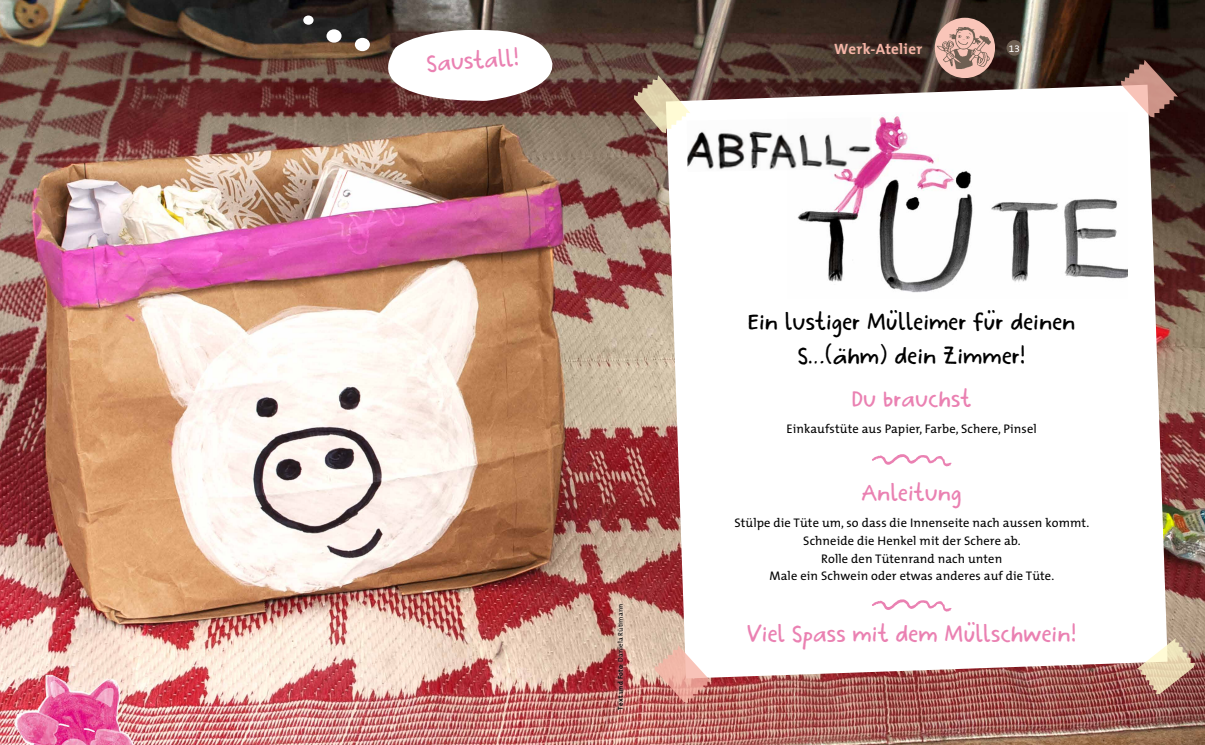
<style>
.page{position:relative;width:1205px;height:745px;background:#fff}
.page>*{position:absolute;margin:0;border:0;box-sizing:border-box;transform-origin:0 0}
.t1{font:700 27.5px "Vera";letter-spacing:.005em;color:#ea81b2}
.t2{font:700 27.5px/33.8px "Vera";letter-spacing:.005em;color:#000;text-align:center}
.t3{font:700 15px "The Mix";letter-spacing:.02em;color:#f7b5a7}
.t4{font:12.5px/17.8px "The Mix";letter-spacing:.01em;color:#000;text-align:center}
.t5{font:10px "The Serif B W5 Plain";color:#fff}
.t6{font:6.88px "The Mix";letter-spacing:.02em;color:#000}
.s1{font-weight:700}
</style>
<div class="page">
<img style="left:0;top:0;width:1205px;height:744px">
<svg style="left:666px;top:85px;width:501px;height:593px"></svg>
<svg style="left:872px;top:453px;width:79px;height:13px"></svg>
<svg style="left:872px;top:599px;width:79px;height:12px"></svg>
<svg style="left:1137px;top:637px;width:58px;height:56px"></svg>
<svg style="left:634px;top:75px;width:56px;height:58px;background:#b3a08a"></svg>
<svg style="left:654px;top:644px;width:57px;height:58px"></svg>
<svg style="left:1121px;top:60px;width:57px;height:57px;background:#9b7871"></svg>
<svg style="left:374px;top:26px;width:187px;height:78px"></svg>
<div style="left:355px;top:38px;width:15px;height:13px;background:#fff;border-radius:50%"></div>
<div style="left:326px;top:29px;width:15px;height:14px;background:#fff;border-radius:50%"></div>
<div style="left:303px;top:16px;width:10px;height:9px;background:#fff;border-radius:50%"></div>
<img style="left:687px;top:117px;width:101px;height:55px">
<svg style="left:613px;top:599px;width:14px;height:114px;background:#c88680"></svg>
<div style="left:1006px;top:40px;width:16px;height:16px;background:#6e5f52;border-radius:50%"></div>
<img style="left:935px;top:18px;width:60px;height:60px;border-radius:30px">
<img style="left:788px;top:112px;width:340px;height:186px">
<h1 class="t1" style="left:426px;top:51px;width:94px;rotate:-4deg">Saustall!</h1>
<p class="t6" style="left:615px;top:709px;width:107px;rotate:-90deg"><span class="s1">Text und Foto:</span> Daniela Rütimann</p>
<p class="t3" style="left:834px;top:36px;width:90px">Werk-Atelier</p>
<p class="t5" style="left:1009px;top:42px;width:13px">13</p>
<h1 class="t2" style="left:748px;top:306px;width:329px">Ein lustiger Mülleimer für deinen<br>S…(ähm) dein Zimmer!</h1>
<h1 class="t1" style="left:852px;top:385px;width:121px">Du brauchst</h1>
<p class="t4" style="left:786px;top:419px;width:252px">Einkaufstüte aus Papier, Farbe, Schere, Pinsel</p>
<h1 class="t1" style="left:862px;top:480px;width:101px">Anleitung</h1>
<p class="t4" style="left:734px;top:513px;width:357px">Stülpe die Tüte um, so dass die Innenseite nach aussen kommt.<br>Schneide die Henkel mit der Schere ab.<br>Rolle den Tütenrand nach unten<br>Male ein Schwein oder etwas anderes auf die Tüte.</p>
<h1 class="t1" style="left:747px;top:620px;width:331px">Viel Spass mit dem Müllschwein!</h1>
</div>
